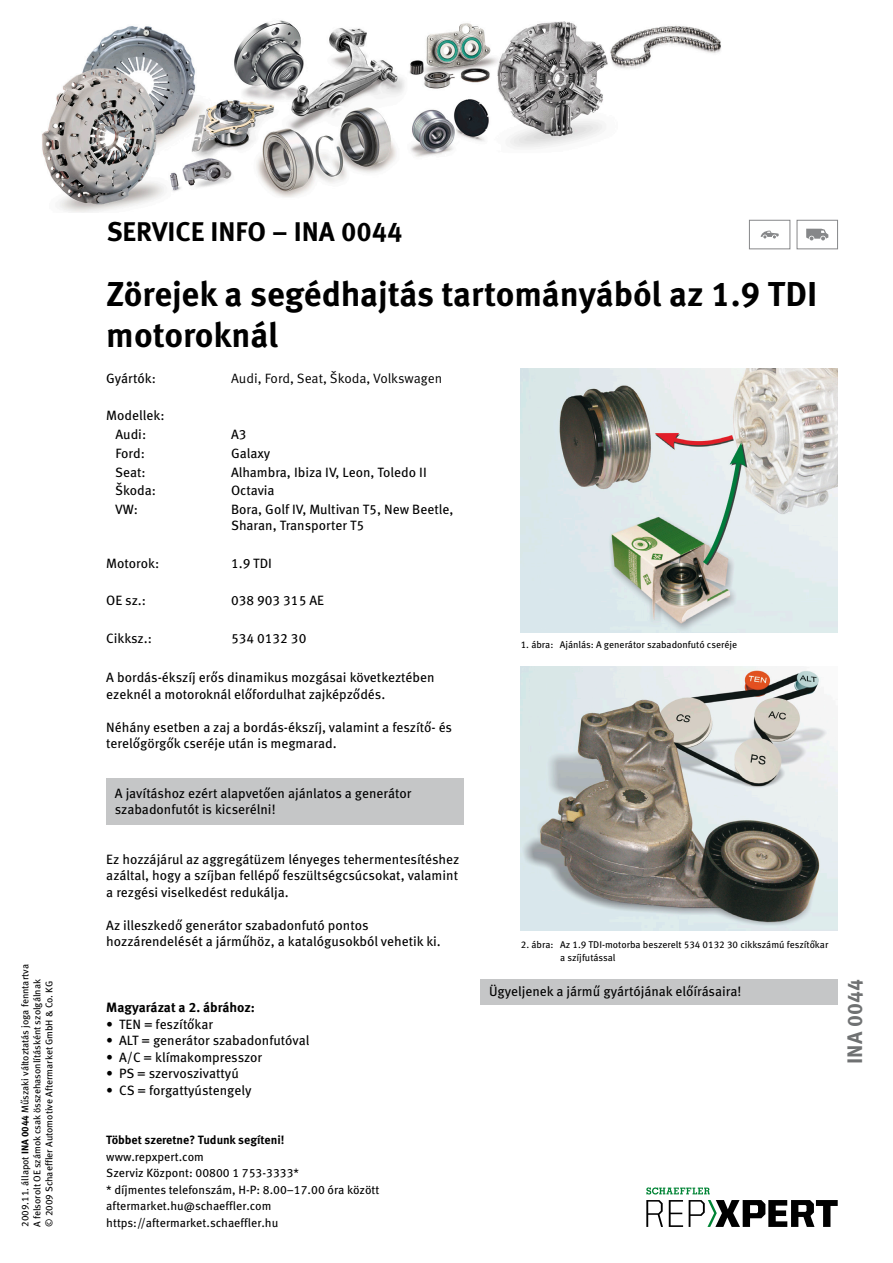
<style>
.page{position:relative;width:893px;height:1263px;background:#fff}
.page>*{position:absolute;margin:0;border:0;box-sizing:border-box;transform-origin:0 0}
.t1{font:700 34.5px/41.4px "Meta Pro";letter-spacing:-.005em;color:#000}
.t2{font:700 27px "Meta Pro";color:#000}
.t3{font:700 21px "Meta Pro";color:#6f7172}
.t4{font:13.5px/16.5px "Meta Pro";color:#000}
.t5{font:13.5px "Meta Pro Norm";color:#000}
.t6{font:700 13.5px "Meta Pro";letter-spacing:-.005em;color:#000}
.t7{font:12px/16.5px "Meta Pro";color:#000}
.t8{font:700 12px "Meta Pro";color:#000}
.t9{font:9.75px/12px "Meta Pro";letter-spacing:-.005em;color:#000}
.s1{font-weight:700}
</style>
<div class="page">
<div style="left:106px;top:778px;width:357px;height:47px;background:#c5c6c7"></div>
<img style="left:521px;top:369px;width:316px;height:264px">
<img style="left:521px;top:667px;width:316px;height:264px">
<div style="left:480px;top:980px;width:358px;height:25px;background:#c5c6c7"></div>
<div style="left:749px;top:220px;width:41px;height:29px;border:1px solid #868789"></div>
<svg style="left:761px;top:231px;width:18px;height:7px"></svg>
<div style="left:797px;top:220px;width:41px;height:29px;border:1px solid #868789"></div>
<svg style="left:806px;top:229px;width:22px;height:11px"></svg>
<img style="left:42px;top:20px;width:679px;height:193px">
<svg style="left:646px;top:1200px;width:17px;height:27px"></svg>
<svg style="left:669px;top:1200px;width:14px;height:27px"></svg>
<svg style="left:689px;top:1200px;width:149px;height:27px"></svg>
<svg style="left:646px;top:1187px;width:64px;height:7px"></svg>
<p class="t9" style="left:19px;top:1227px;width:264px;rotate:-90deg">2009.11. állapot <span class="s1">INA 0044</span> Műszaki változtatás joga fenntartva<br>A felsorolt OE számok csak összehasonlításként szolgálnak<br>© 2009 Schaeffler Automotive Aftermarket GmbH &amp; Co. KG</p>
<h2 class="t2" style="left:107px;top:210px;width:297px">SERVICE INFO – INA 0044</h2>
<h1 class="t1" style="left:106px;top:271px;width:713px">Zörejek a segédhajtás tartományából az 1.9 TDI motoroknál</h1>
<p class="t4" style="left:106px;top:369px;width:51px">Gyártók:</p>
<p class="t5" style="left:231px;top:368px;width:213px">Audi, Ford, Seat, Škoda, Volkswagen</p>
<p class="t4" style="left:115px;top:405px;width:51px;line-height:18.8px;text-indent:-9px">Modellek:<br>Audi:</p>
<p class="t4" style="left:231px;top:425px;width:17px">A3</p>
<p class="t4" style="left:115px;top:444px;width:31px">Ford:</p>
<p class="t4" style="left:231px;top:444px;width:41px">Galaxy</p>
<p class="t4" style="left:115px;top:463px;width:32px">Seat:</p>
<p class="t4" style="left:231px;top:463px;width:197px">Alhambra, Ibiza IV, Leon, Toledo II</p>
<p class="t4" style="left:115px;top:481px;width:42px">Škoda:</p>
<p class="t4" style="left:231px;top:481px;width:45px">Octavia</p>
<p class="t4" style="left:115px;top:500px;width:25px">VW:</p>
<p class="t4" style="left:231px;top:500px;width:224px">Bora, Golf IV, Multivan T5, New Beetle,<br>Sharan, Transporter T5</p>
<p class="t4" style="left:106px;top:554px;width:54px">Motorok:</p>
<p class="t4" style="left:231px;top:554px;width:43px">1.9 TDI</p>
<p class="t4" style="left:106px;top:591px;width:41px">OE sz.:</p>
<p class="t4" style="left:231px;top:591px;width:95px">038 903 315 AE</p>
<p class="t4" style="left:106px;top:629px;width:47px">Cikksz.:</p>
<p class="t4" style="left:231px;top:629px;width:77px">534 0132 30</p>
<p class="t4" style="left:106px;top:668px;width:330px">A bordás-ékszíj erős dinamikus mozgásai következtében ezeknél a motoroknál előfordulhat zajképződés.</p>
<p class="t4" style="left:106px;top:718px;width:347px">Néhány esetben a zaj a bordás-ékszíj, valamint a feszítő- és terelőgörgők cseréje után is megmarad.</p>
<p class="t4" style="left:115px;top:784px;width:298px">A javításhoz ezért alapvetően ajánlatos a generátor szabadonfutót is kicserélni!</p>
<p class="t4" style="left:106px;top:850px;width:355px;text-align:justify">Ez hozzájárul az aggregátüzem lényeges tehermentesítéshez azáltal, hogy a szíjban fellépő feszültségcsúcsokat, valamint a rezgési viselkedést redukálja.</p>
<p class="t4" style="left:106px;top:916px;width:336px">Az illeszkedő generátor szabadonfutó pontos hozzárendelését a járműhöz, a katalógusokból vehetik ki.</p>
<p class="t6" style="left:106px;top:997px;width:150px">Magyarázat a 2. ábrához:</p>
<p class="t4" style="left:106px;top:1015px;width:108px">• TEN = feszítőkar</p>
<p class="t4" style="left:106px;top:1031px;width:205px">• ALT = generátor szabadonfutóval</p>
<p class="t4" style="left:106px;top:1048px;width:158px">• A/C = klímakompresszor</p>
<p class="t4" style="left:106px;top:1064px;width:134px">• PS = szervoszivattyú</p>
<p class="t4" style="left:106px;top:1081px;width:147px">• CS = forgattyústengely</p>
<p class="t8" style="left:106px;top:1131px;width:180px">Többet szeretne? Tudunk segíteni!</p>
<p class="t7" style="left:106px;top:1147px;width:275px">www.repxpert.com<br>Szerviz Központ: 00800 1 753-3333*<br>* díjmentes telefonszám, H-P: 8.00–17.00 óra között aftermarket.hu@schaeffler.com https://aftermarket.schaeffler.hu</p>
<p class="t9" style="left:521px;top:638px;width:218px">1. ábra: Ajánlás: A generátor szabadonfutó cseréje</p>
<p class="t9" style="left:560px;top:938px;width:270px;line-height:12.8px;text-indent:-39px">2. ábra: Az 1.9 TDI-motorba beszerelt 534 0132 30 cikkszámú feszítőkar a szíjfutással</p>
<p class="t4" style="left:489px;top:982px;width:254px">Ügyeljenek a jármű gyártójának előírásaira!</p>
<h3 class="t3" style="left:838px;top:1064px;width:86px;rotate:-90deg">INA 0044</h3>
</div>
